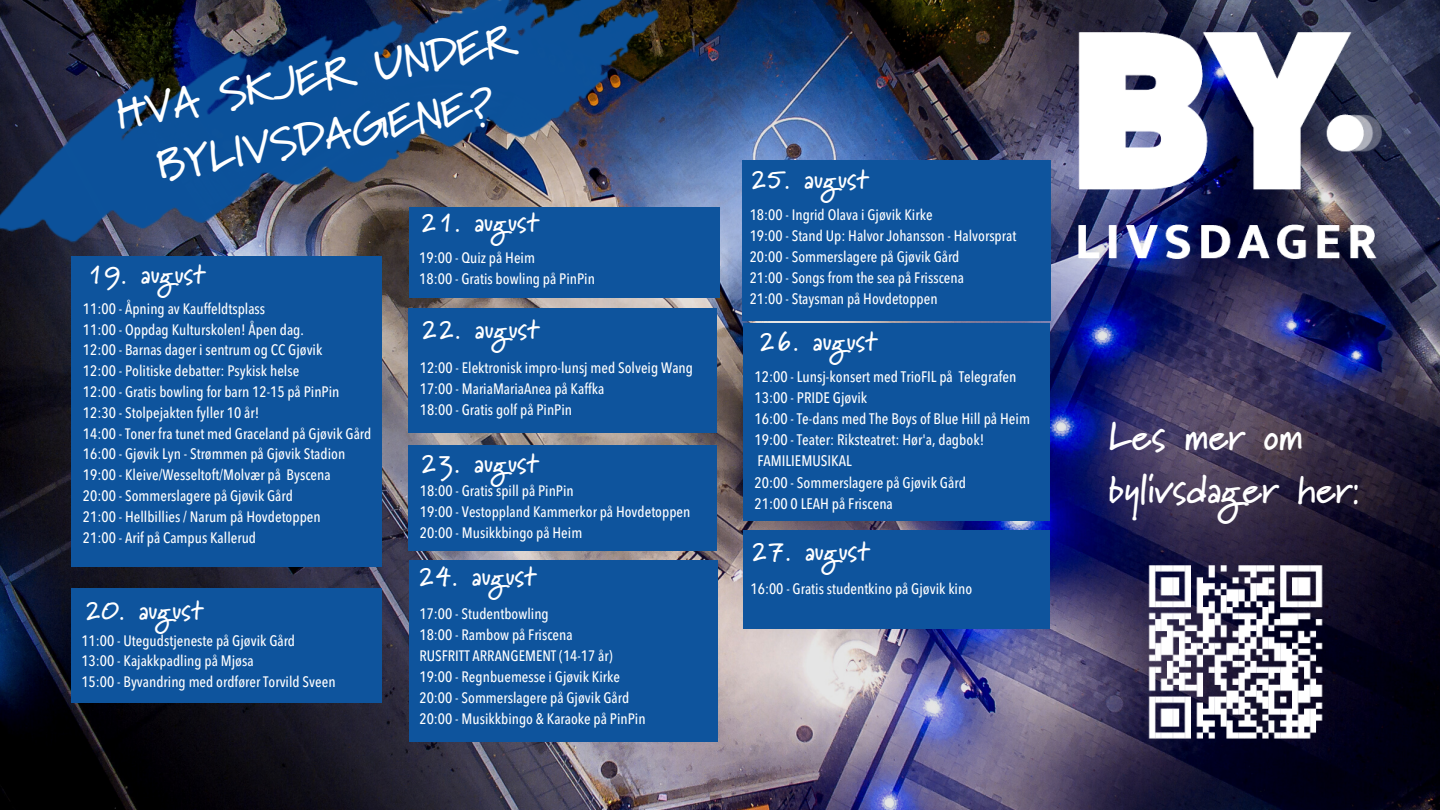
<style>
.page{position:relative;width:1440px;height:810px;background:#fff}
.page>*{position:absolute;margin:0;border:0;box-sizing:border-box;transform-origin:0 0}
.t1{font:700 42px/58.3px "Marydale";color:#fff;text-align:center}
.t2{font:700 38px/52.5px "Marydale";color:#fff}
.t3{font:700 26px "Marydale";color:#fff}
.t4{font:500 condensed 15.1px/21.2px "Avenir Next LT Pro";color:#fff}
.t5{font:500 condensed 15px "Avenir Next LT Pro";color:#fff}
</style>
<div class="page">
<img style="left:0;top:0;width:1440px;height:810px">
<img style="left:0;top:0;width:681px;height:261px">
<img style="left:1078px;top:32px;width:303px;height:226px">
<img style="left:1131px;top:550px;width:210px;height:205px">
<div style="left:71px;top:256px;width:311px;height:311px;background:#0e549d"></div>
<div style="left:71px;top:588px;width:311px;height:115px;background:#0e549d"></div>
<div style="left:409px;top:208px;width:311px;height:90px;background:#0e549d"></div>
<div style="left:742px;top:160px;width:309px;height:160px;background:#0e549d"></div>
<div style="left:408px;top:308px;width:309px;height:125px;background:#0e549d"></div>
<div style="left:408px;top:445px;width:309px;height:105px;background:#0e549d"></div>
<div style="left:409px;top:560px;width:309px;height:182px;background:#0e549d"></div>
<div style="left:743px;top:323px;width:307px;height:198px;background:#0e549d"></div>
<div style="left:743px;top:531px;width:307px;height:98px;background:#0e549d"></div>
<p class="t1" style="left:112px;top:87px;width:406px;rotate:-11deg">HVA SKJER UNDER<br>BYLIVSDAGENE?</p>
<p class="t3" style="left:86px;top:258px;width:120px">19. august</p>
<p class="t5" style="left:83px;top:302px;width:184px">11:00 - Åpning av Kauffeldtsplass</p>
<p class="t5" style="left:83px;top:323px;width:222px">11:00 - Oppdag Kulturskolen! Åpen dag.</p>
<p class="t5" style="left:83px;top:344px;width:241px">12:00 - Barnas dager i sentrum og CC Gjøvik</p>
<p class="t5" style="left:83px;top:365px;width:218px">12:00 - Politiske debatter: Psykisk helse</p>
<p class="t5" style="left:83px;top:386px;width:258px">12:00 - Gratis bowling for barn 12-15 på PinPin</p>
<p class="t5" style="left:83px;top:406px;width:178px">12:30 - Stolpejakten fyller 10 år!</p>
<p class="t5" style="left:83px;top:427px;width:290px">14:00 - Toner fra tunet med Graceland på Gjøvik Gård</p>
<p class="t5" style="left:83px;top:448px;width:264px">16:00 - Gjøvik Lyn - Strømmen på Gjøvik Stadion</p>
<p class="t5" style="left:83px;top:469px;width:249px">19:00 - Kleive/Wesseltoft/Molvær på Byscena</p>
<p class="t5" style="left:83px;top:490px;width:212px">20:00 - Sommerslagere på Gjøvik Gård</p>
<p class="t5" style="left:83px;top:510px;width:239px">21:00 - Hellbillies / Narum på Hovdetoppen</p>
<p class="t5" style="left:83px;top:531px;width:175px">21:00 - Arif på Campus Kallerud</p>
<p class="t3" style="left:84px;top:595px;width:120px">20. august</p>
<p class="t5" style="left:81px;top:634px;width:215px">11:00 - Utegudstjeneste på Gjøvik Gård</p>
<p class="t5" style="left:81px;top:655px;width:174px">13:00 - Kajakkpadling på Mjøsa</p>
<p class="t5" style="left:81px;top:676px;width:256px">15:00 - Byvandring med ordfører Torvild Sveen</p>
<p class="t3" style="left:420px;top:207px;width:120px">21. august</p>
<p class="t5" style="left:419px;top:251px;width:117px">19:00 - Quiz på Heim</p>
<p class="t5" style="left:419px;top:272px;width:177px">18:00 - Gratis bowling på PinPin</p>
<p class="t3" style="left:420px;top:314px;width:120px">22. august</p>
<p class="t5" style="left:420px;top:361px;width:275px">12:00 - Elektronisk impro-lunsj med Solveig Wang</p>
<p class="t5" style="left:420px;top:382px;width:186px">17:00 - MariaMariaAnea på Kaffka</p>
<p class="t5" style="left:420px;top:403px;width:154px">18:00 - Gratis golf på PinPin</p>
<p class="t3" style="left:420px;top:448px;width:120px">23. august</p>
<p class="t5" style="left:420px;top:484px;width:156px">18:00 - Gratis spill på PinPin</p>
<p class="t5" style="left:420px;top:505px;width:272px">19:00 - Vestoppland Kammerkor på Hovdetoppen</p>
<p class="t5" style="left:420px;top:526px;width:164px">20:00 - Musikkbingo på Heim</p>
<p class="t3" style="left:417px;top:561px;width:120px">24. august</p>
<p class="t5" style="left:420px;top:608px;width:131px">17:00 - Studentbowling</p>
<p class="t5" style="left:420px;top:629px;width:155px">18:00 - Rambow på Friscena</p>
<p class="t5" style="left:420px;top:650px;width:195px">RUSFRITT ARRANGEMENT (14-17 år)</p>
<p class="t5" style="left:420px;top:671px;width:202px">19:00 - Regnbuemesse i Gjøvik Kirke</p>
<p class="t5" style="left:420px;top:692px;width:211px">20:00 - Sommerslagere på Gjøvik Gård</p>
<p class="t5" style="left:420px;top:713px;width:228px">20:00 - Musikkbingo &amp; Karaoke på PinPin</p>
<p class="t3" style="left:750px;top:164px;width:120px">25. august</p>
<p class="t5" style="left:750px;top:208px;width:184px">18:00 - Ingrid Olava i Gjøvik Kirke</p>
<p class="t5" style="left:750px;top:229px;width:268px">19:00 - Stand Up: Halvor Johansson - Halvorsprat</p>
<p class="t5" style="left:750px;top:250px;width:211px">20:00 - Sommerslagere på Gjøvik Gård</p>
<p class="t5" style="left:750px;top:271px;width:216px">21:00 - Songs from the sea på Frisscena</p>
<p class="t5" style="left:750px;top:292px;width:189px">21:00 - Staysman på Hovdetoppen</p>
<p class="t3" style="left:758px;top:325px;width:120px">26. august</p>
<p class="t4" style="left:754px;top:367px;width:263px">12:00 - Lunsj-konsert med TrioFIL på Telegrafen</p>
<p class="t4" style="left:754px;top:388px;width:114px">13:00 - PRIDE Gjøvik</p>
<p class="t4" style="left:754px;top:410px;width:277px">16:00 - Te-dans med The Boys of Blue Hill på Heim</p>
<p class="t4" style="left:754px;top:431px;width:231px">19:00 - Teater: Riksteatret: Hør'a, dagbok!<br>FAMILIEMUSIKAL</p>
<p class="t4" style="left:754px;top:473px;width:213px">20:00 - Sommerslagere på Gjøvik Gård</p>
<p class="t4" style="left:754px;top:494px;width:140px">21:00 0 LEAH på Friscena</p>
<p class="t3" style="left:751px;top:536px;width:120px">27. august</p>
<p class="t5" style="left:751px;top:582px;width:223px">16:00 - Gratis studentkino på Gjøvik kino</p>
<p class="t2" style="left:1109px;top:410px;width:253px">Les mer om bylivsdager her:</p>
</div>
